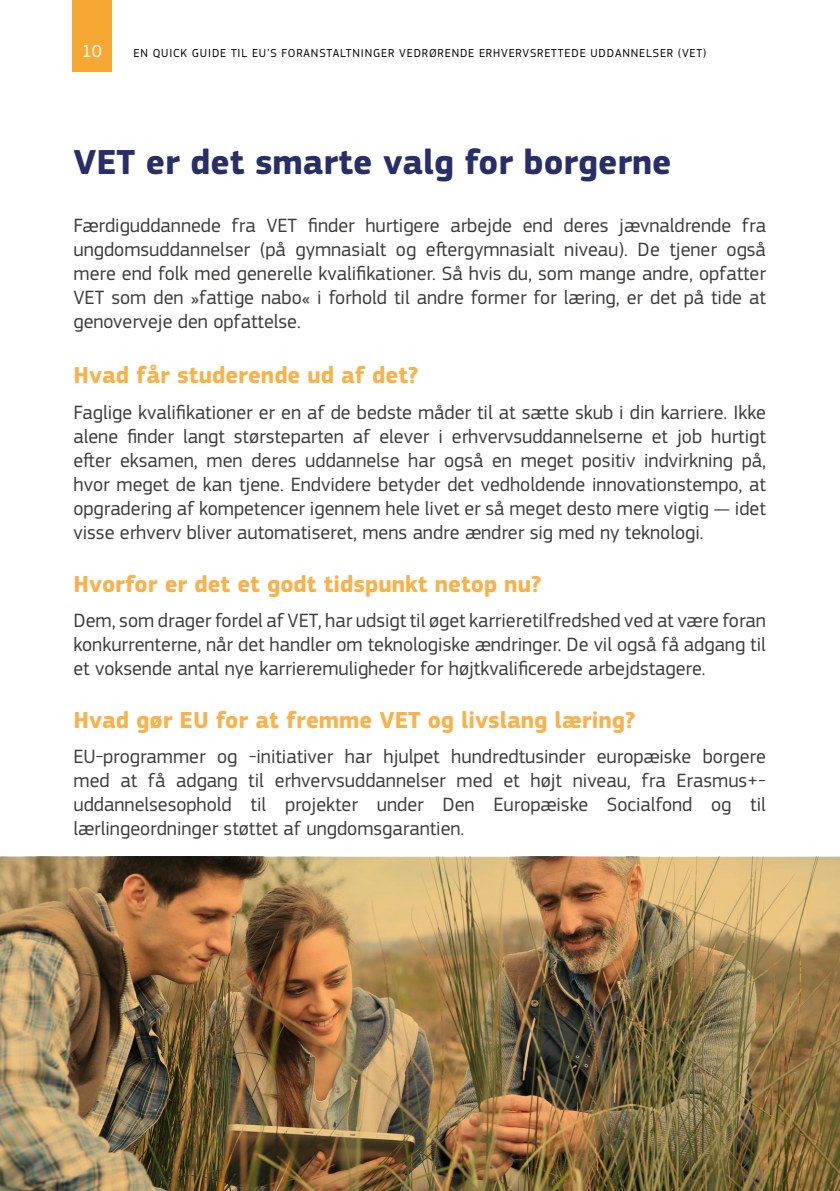
<style>
.page{position:relative;width:840px;height:1191px;background:#fff}
.page>*{position:absolute;margin:0;border:0;box-sizing:border-box;transform-origin:0 0}
.section_heading{font:700 36px "EC Square Sans Pro";color:#282e67}
.Body_text{font:700 24px "EC Square Sans Pro";color:#f9b14b}
.Body_text-2{font:20px/24px "EC Square Sans Pro";color:#3c3c3b;text-align:justify}
.t1{font:18px "EC Square Sans Pro";color:#fff}
.t2{font:12px "EC Square Sans Pro";letter-spacing:.07em;color:#000}
</style>
<div class="page">
<div style="left:72px;top:0;width:40px;height:72px;background:#f7a833"></div>
<img style="left:0;top:856px;width:839px;height:335px">
<p class="t1" style="left:82px;top:40px;width:22px">10</p>
<p class="t2" style="left:133px;top:46px;width:574px">EN QUICK GUIDE TIL EU’S FORANSTALTNINGER VEDRØRENDE ERHVERVSRETTEDE UDDANNELSER (VET)</p>
<h2 class="section_heading" style="left:73px;top:141px;width:599px">VET er det smarte valg for borgerne</h2>
<p class="Body_text-2" style="left:73px;top:214px;width:693px">Færdiguddannede fra VET finder hurtigere arbejde end deres jævnaldrende fra ungdomsuddannelser (på gymnasialt og eftergymnasialt niveau). De tjener også mere end folk med generelle kvalifikationer. Så hvis du, som mange andre, opfatter VET som den »fattige nabo« i forhold til andre former for læring, er det på tide at genoverveje den opfattelse.</p>
<p class="Body_text" style="left:73px;top:361px;width:346px">Hvad får studerende ud af det?</p>
<p class="Body_text-2" style="left:73px;top:400px;width:693px">Faglige kvalifikationer er en af de bedste måder til at sætte skub i din karriere. Ikke alene finder langt størsteparten af elever i erhvervsuddannelserne et job hurtigt efter eksamen, men deres uddannelse har også en meget positiv indvirkning på, hvor meget de kan tjene. Endvidere betyder det vedholdende innovationstempo, at opgradering af kompetencer igennem hele livet er så meget desto mere vigtig — idet visse erhverv bliver automatiseret, mens andre ændrer sig med ny teknologi.</p>
<p class="Body_text" style="left:73px;top:569px;width:469px">Hvorfor er det et godt tidspunkt netop nu?</p>
<p class="Body_text-2" style="left:73px;top:608px;width:693px">Dem, som drager fordel af VET, har udsigt til øget karrieretilfredshed ved at være foran konkurrenterne, når det handler om teknologiske ændringer. De vil også få adgang til et voksende antal nye karrieremuligheder for højtkvalificerede arbejdstagere.</p>
<p class="Body_text" style="left:73px;top:705px;width:563px">Hvad gør EU for at fremme VET og livslang læring?</p>
<p class="Body_text-2" style="left:73px;top:744px;width:693px">EU-programmer og -initiativer har hjulpet hundredtusinder europæiske borgere med at få adgang til erhvervsuddannelser med et højt niveau, fra Erasmus+- uddannelsesophold til projekter under Den Europæiske Socialfond og til lærlingeordninger støttet af ungdomsgarantien.</p>
</div>
